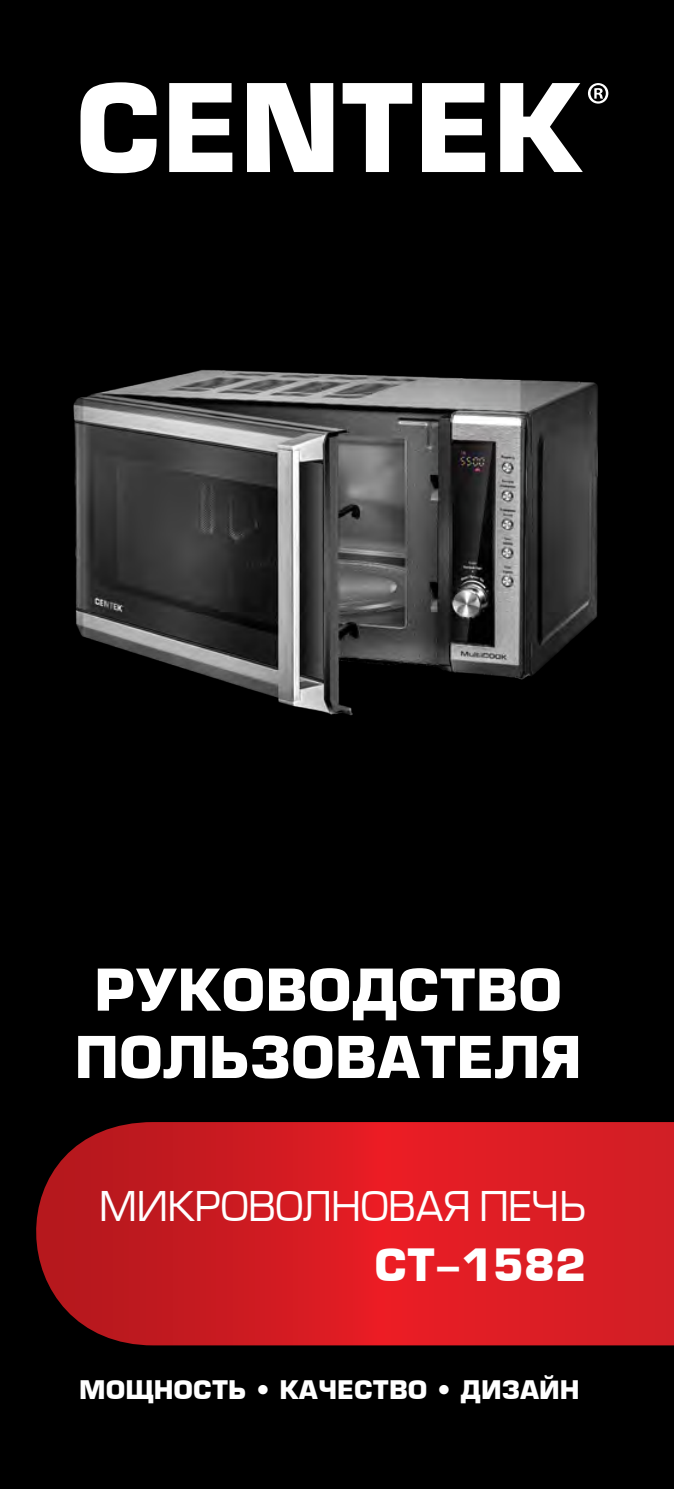
<style>
.page{position:relative;width:674px;height:1489px;background:#fff}
.page>*{position:absolute;margin:0;border:0;box-sizing:border-box;transform-origin:0 0}
.t1{font:700 56px/67.2px "Europe";color:#fff;text-align:center}
.t2{font:700 43.5px "Europe";color:#fff}
.t3{font:40px "Europe";letter-spacing:-.02em;color:#fff}
.t4{font:700 25px "Europe";color:#fff}
</style>
<div class="page">
<div style="left:0;top:0;width:673px;height:1488px;background:#000"></div>
<svg style="left:36px;top:1122px;width:637px;height:223px;background:#ca1a21"></svg>
<svg style="left:80px;top:82px;width:76px;height:91px"></svg>
<svg style="left:169px;top:83px;width:63px;height:89px"></svg>
<svg style="left:247px;top:83px;width:86px;height:89px"></svg>
<svg style="left:342px;top:83px;width:70px;height:89px"></svg>
<svg style="left:422px;top:83px;width:63px;height:89px"></svg>
<svg style="left:500px;top:83px;width:108px;height:89px"></svg>
<img style="left:73px;top:369px;width:525px;height:347px">
<h1 class="t1" style="left:74px;top:956px;width:508px">РУКОВОДСТВО<br>ПОЛЬЗОВАТЕЛЯ</h1>
<h3 class="t3" style="left:99px;top:1185px;width:489px">МИКРОВОЛНОВАЯ ПЕЧЬ</h3>
<h2 class="t2" style="left:374px;top:1238px;width:213px">CT-1582</h2>
<p class="t4" style="left:79px;top:1374px;width:501px">МОЩНОСТЬ • КАЧЕСТВО • ДИЗАЙН</p>
</div>
